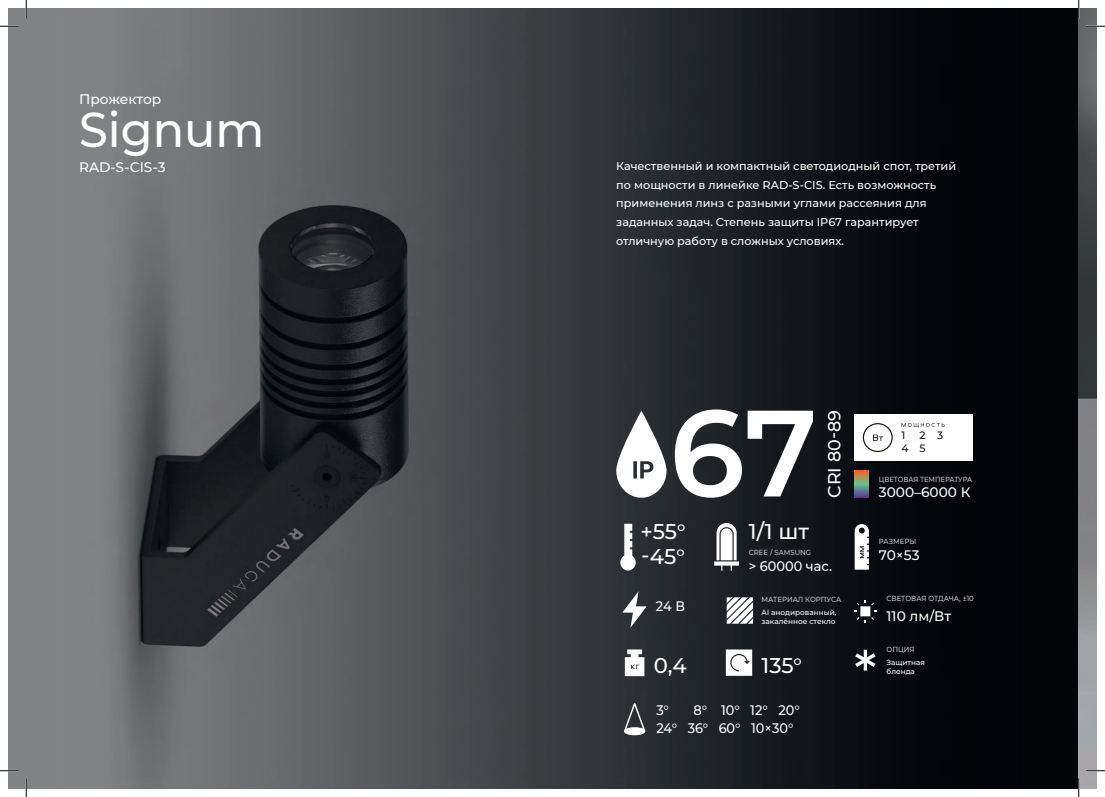
<style>
.page{position:relative;width:1105px;height:797px;background:#fff}
.page>*{position:absolute;margin:0;border:0;box-sizing:border-box;transform-origin:0 0}
.t1{font:600 122.5px "Montserrat";color:#fff}
.t2{font:500 48.75px "Montserrat";color:#fff;scale:.95 1}
.t3{font:500 21.25px "Montserrat";color:#fff}
.t4{font:500 17.5px "Montserrat";color:#fff}
.t5{font:500 13.75px "Montserrat";color:#fff}
.t6{font:500 13.75px/17.5px "Montserrat";color:#fff;scale:.94 1}
.t7{font:500 11.25px/18.8px "Montserrat";color:#fff}
.t8{font:500 10.62px/12.8px "Montserrat";color:#121617}
.t9{font:500 7.38px "Montserrat";color:#c2c3c3;scale:.94 1}
.t10{font:500 7.38px/8.9px "Montserrat";color:#fff}
.t11{font:500 7.38px "Montserrat";color:#c2c3c3;scale:.91 1}
</style>
<div class="page">
<img style="left:9px;top:9px;width:1087px;height:779px">
<svg style="left:616px;top:411px;width:50px;height:86px"></svg>
<svg style="left:714px;top:523px;width:25px;height:47px"></svg>
<svg style="left:620px;top:523px;width:16px;height:47px"></svg>
<svg style="left:855px;top:471px;width:13px;height:26px"></svg>
<div style="left:855px;top:414px;width:118px;height:47px;background:#fff"></div>
<svg style="left:863px;top:423px;width:30px;height:29px"></svg>
<svg style="left:901px;top:423px;width:44px;height:4px"></svg>
<svg style="left:855px;top:524px;width:14px;height:45px"></svg>
<svg style="left:727px;top:597px;width:26px;height:26px"></svg>
<div style="left:861px;top:607px;width:9px;height:8px;background:#fff"></div>
<div style="left:860px;top:606px;width:10px;height:10px;border:1px solid #fff"></div>
<svg style="left:854px;top:602px;width:5px;height:18px"></svg>
<svg style="left:865px;top:600px;width:12px;height:23px"></svg>
<svg style="left:625px;top:649px;width:19px;height:27px"></svg>
<svg style="left:622px;top:591px;width:25px;height:37px"></svg>
<svg style="left:624px;top:703px;width:21px;height:32px"></svg>
<svg style="left:855px;top:649px;width:20px;height:21px"></svg>
<svg style="left:726px;top:649px;width:26px;height:27px"></svg>
<svg style="left:0;top:25px;width:19px;height:2px"></svg>
<svg style="left:1086px;top:25px;width:19px;height:2px"></svg>
<svg style="left:0;top:770px;width:19px;height:1px"></svg>
<svg style="left:1086px;top:770px;width:19px;height:1px"></svg>
<svg style="left:25px;top:0;width:2px;height:19px"></svg>
<svg style="left:25px;top:778px;width:2px;height:19px"></svg>
<svg style="left:1078px;top:0;width:1px;height:19px"></svg>
<svg style="left:1078px;top:778px;width:1px;height:19px"></svg>
<p class="t5" style="left:79px;top:90px;width:84px">Прожектор</p>
<h2 class="t2" style="left:79px;top:96px;width:197px">Signum</h2>
<p class="t5" style="left:79px;top:159px;width:88px">RAD-S-CIS-3</p>
<p class="t7" style="left:616px;top:156px;width:341px">Качественный и компактный светодиодный спот, третий по мощности в линейке RAD-S-CIS. Есть возможность применения линз с разными углами рассеяния для заданных задач. Степень защиты IP67 гарантирует отличную работу в сложных условиях.</p>
<h1 class="t1" style="left:669px;top:382px;width:149px">67</h1>
<h3 class="t4" style="left:822px;top:498px;width:89px;rotate:-90deg">CRI 80-89</h3>
<p class="t8" style="left:901px;top:429px;width:9px">1<br>4</p>
<p class="t8" style="left:920px;top:428px;width:8px">2<br>5</p>
<p class="t8" style="left:937px;top:429px;width:8px">3</p>
<p class="t11" style="left:879px;top:474px;width:104px">ЦВЕТОВАЯ ТЕМПЕРАТУРА</p>
<p class="t5" style="left:879px;top:482px;width:93px">3000–6000 К</p>
<h3 class="t3" style="left:640px;top:519px;width:47px">+55°</h3>
<h3 class="t3" style="left:749px;top:516px;width:62px">1/1 шт</h3>
<p class="t6" style="left:749px;top:556px;width:90px">&gt; 60000 час.</p>
<p class="t9" style="left:879px;top:536px;width:41px">РАЗМЕРЫ</p>
<h3 class="t3" style="left:641px;top:542px;width:45px">-45°</h3>
<p class="t6" style="left:656px;top:596px;width:33px">24 В</p>
<p class="t9" style="left:749px;top:547px;width:68px">СREE / SAMSUNG</p>
<p class="t5" style="left:879px;top:545px;width:42px">70×53</p>
<p class="t9" style="left:886px;top:593px;width:94px">СВЕТОВАЯ ОТДАЧА, ±10</p>
<p class="t9" style="left:762px;top:594px;width:86px">МАТЕРИАЛ КОРПУСА</p>
<p class="t10" style="left:762px;top:607px;width:76px">Al анодированный, закалённое стекло</p>
<p class="t5" style="left:886px;top:606px;width:66px">110 лм/Вт</p>
<p class="t10" style="left:886px;top:658px;width:40px">Защитная бленда</p>
<p class="t9" style="left:886px;top:644px;width:31px">ОПЦИЯ</p>
<h3 class="t3" style="left:654px;top:650px;width:34px">0,4</h3>
<h3 class="t3" style="left:761px;top:653px;width:42px">135°</h3>
<p class="t6" style="left:656px;top:700px;width:154px;text-indent:37px">8° 10° 12° 20°<br>24° 36° 60° 10×30°</p>
<p class="t6" style="left:656px;top:700px;width:15px">3°</p>
</div>
